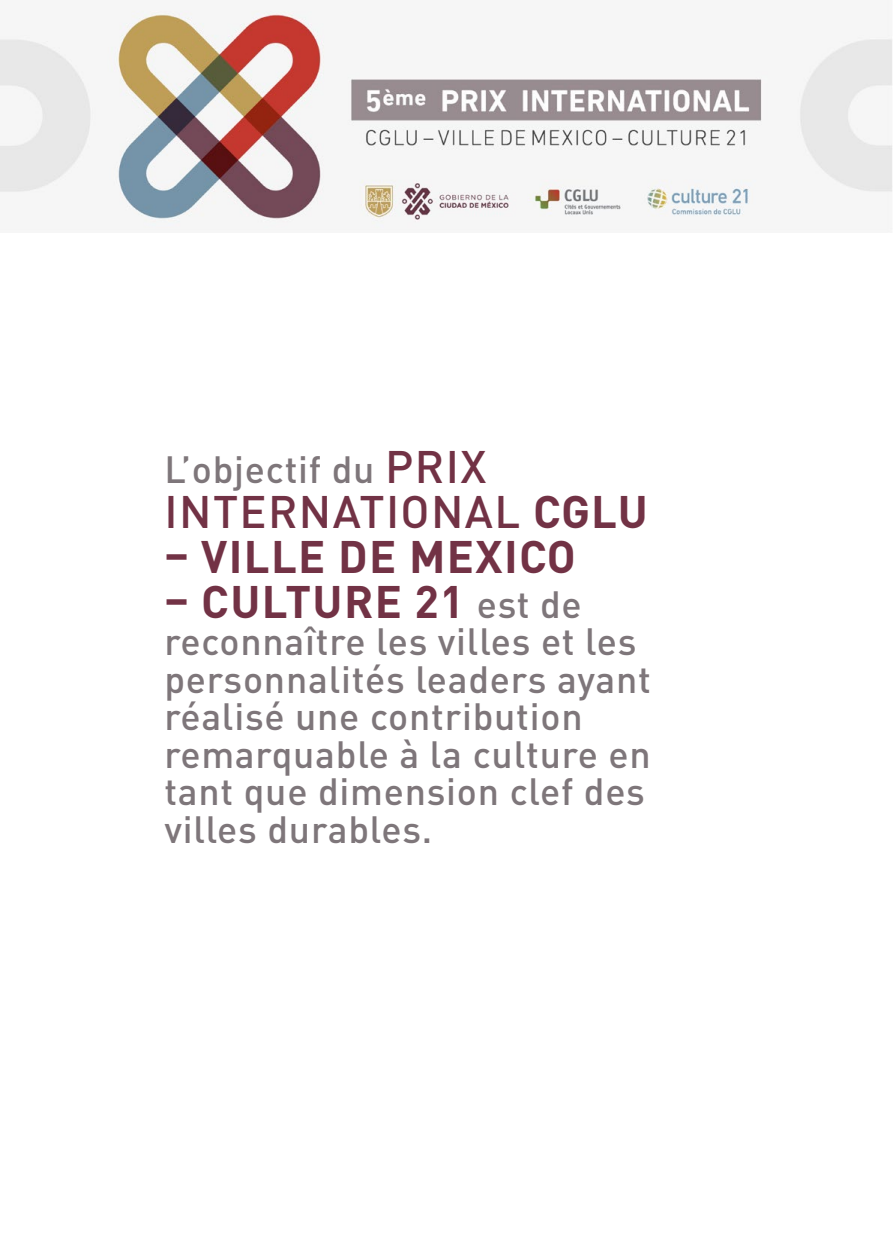
<style>
.page{position:relative;width:893px;height:1234px;background:#fff}
.page>*{position:absolute;margin:0;border:0;box-sizing:border-box;transform-origin:0 0}
.t1{font:700 45px "DIN Pro";letter-spacing:.03em;color:#723245}
.t2{font:500 45px "DIN Pro";letter-spacing:.03em;color:#723245}
.t3{font:500 37.5px/37.5px "DIN Pro";letter-spacing:.02em;color:#7e767a}
.s1{font-size:45px;color:#723245}
.s2{font-weight:700}
.s3{font-weight:500;font-size:37.5px;color:#7e767a}
</style>
<div class="page">
<img style="left:0;top:10px;width:892px;height:222px">
<p class="t3" style="left:164px;top:449px;width:323px">L’objectif du <span class="s1">PRIX</span></p>
<p class="t2" style="left:165px;top:481px;width:485px">INTERNATIONAL <span class="s2">CGLU</span></p>
<p class="t1" style="left:164px;top:526px;width:413px">– VILLE DE MEXICO</p>
<p class="t1" style="left:164px;top:571px;width:419px">– CULTURE 21 <span class="s3">est de</span></p>
<p class="t3" style="left:164px;top:621px;width:488px">reconnaître les villes et les personnalités leaders ayant réalisé une contribution remarquable à la culture en tant que dimension clef des villes durables.</p>
</div>
